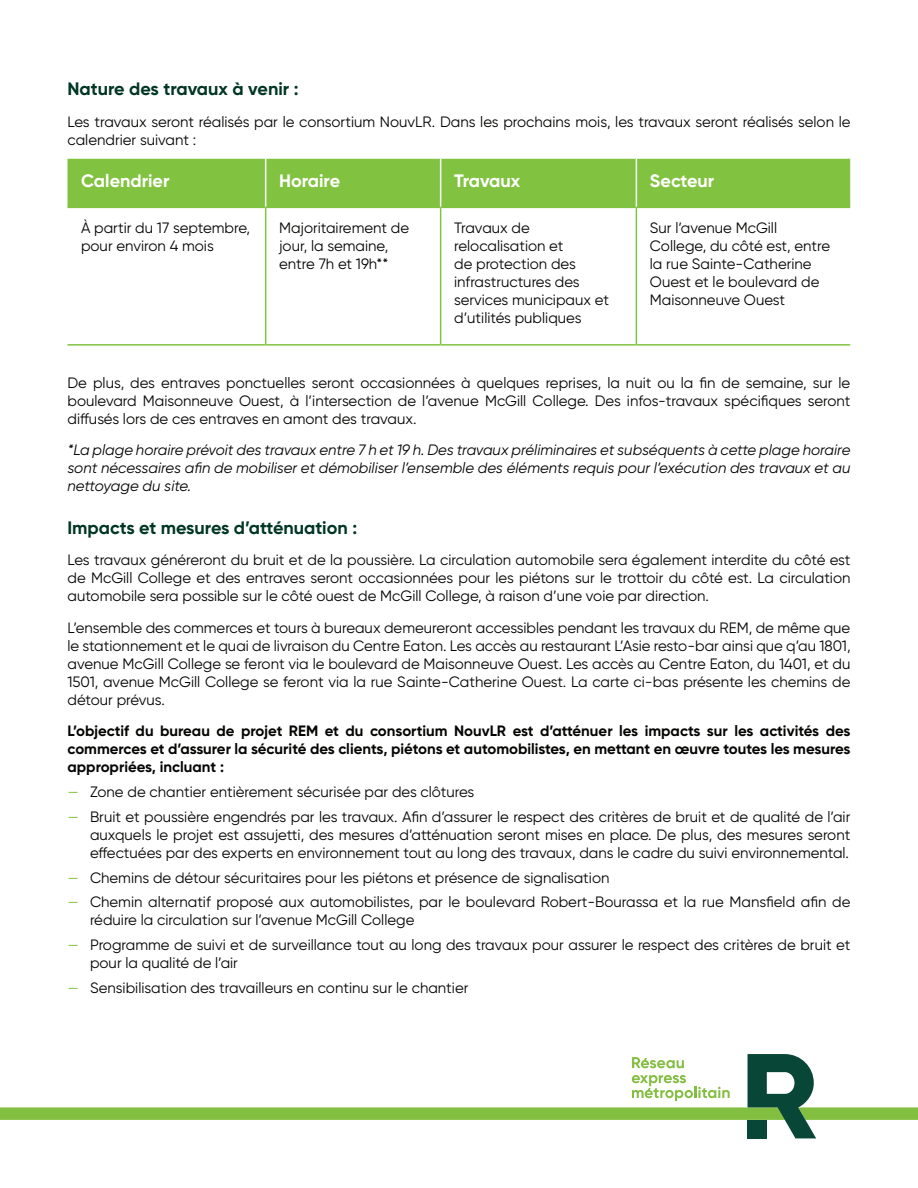
<style>
.page{position:relative;width:918px;height:1188px;background:#fff}
.page>*{position:absolute;margin:0;border:0;box-sizing:border-box;transform-origin:0 0}
.t1{font:700 18px "Gilroy";color:#003624}
.t2{font:700 18px "Gilroy";color:#fff}
.t3{font:15px/18px "Gilroy";color:#040503}
.t4{font:italic 15px/18px "Gilroy";color:#040503;text-align:justify}
.t5{font:700 15px/18px "Gilroy";color:#040503;text-align:justify}
.s1{color:#81c340}
</style>
<div class="page">
<svg style="left:0;top:1054px;width:918px;height:84px"></svg>
<div style="left:68px;top:159px;width:782px;height:48px;background:#81c340"></div>
<hr style="left:68px;top:207px;width:198px;height:1px;background:#81c340">
<hr style="left:266px;top:207px;width:175px;height:1px;background:#81c340">
<hr style="left:265px;top:208px;width:1px;height:136px;background:#81c340">
<hr style="left:441px;top:207px;width:195px;height:1px;background:#81c340">
<hr style="left:440px;top:208px;width:1px;height:136px;background:#81c340">
<hr style="left:636px;top:207px;width:214px;height:1px;background:#81c340">
<hr style="left:68px;top:344px;width:198px;height:2px;background:#81c340">
<hr style="left:266px;top:344px;width:175px;height:2px;background:#81c340">
<hr style="left:441px;top:344px;width:195px;height:2px;background:#81c340">
<hr style="left:636px;top:344px;width:214px;height:2px;background:#81c340">
<hr style="left:636px;top:208px;width:1px;height:136px;background:#81c340">
<hr style="left:265px;top:159px;width:1px;height:48px;background:#fff">
<hr style="left:440px;top:159px;width:1px;height:48px;background:#fff">
<hr style="left:636px;top:159px;width:1px;height:48px;background:#fff">
<p class="t1" style="left:68px;top:78px;width:233px">Nature des travaux à venir :</p>
<p class="t3" style="left:68px;top:112px;width:785px">Les travaux seront réalisés par le consortium NouvLR. Dans les prochains mois, les travaux seront réalisés selon le calendrier suivant :</p>
<p class="t2" style="left:81px;top:169px;width:90px">Calendrier</p>
<p class="t2" style="left:279px;top:169px;width:62px">Horaire</p>
<p class="t2" style="left:454px;top:169px;width:68px">Travaux</p>
<p class="t2" style="left:650px;top:169px;width:66px">Secteur</p>
<p class="t3" style="left:81px;top:218px;width:171px">À partir du 17 septembre, pour environ 4 mois</p>
<p class="t3" style="left:279px;top:218px;width:132px">Majoritairement de jour, la semaine, entre 7h et 19h**</p>
<p class="t3" style="left:454px;top:218px;width:156px">Travaux de relocalisation et<br>de protection des infrastructures des services municipaux et d’utilités publiques</p>
<p class="t3" style="left:650px;top:218px;width:182px">Sur l’avenue McGill<br>College, du côté est, entre la rue Sainte-Catherine<br>Ouest et le boulevard de<br>Maisonneuve Ouest</p>
<p class="t3" style="left:68px;top:373px;width:784px;text-align:justify">De plus, des entraves ponctuelles seront occasionnées à quelques reprises, la nuit ou la fin de semaine, sur le boulevard Maisonneuve Ouest, à l’intersection de l’avenue McGill College. Des infos-travaux spécifiques seront diffusés lors de ces entraves en amont des travaux.</p>
<p class="t4" style="left:68px;top:441px;width:784px">*La plage horaire prévoit des travaux entre 7 h et 19 h. Des travaux préliminaires et subséquents à cette plage horaire sont nécessaires afin de mobiliser et démobiliser l’ensemble des éléments requis pour l’exécution des travaux et au nettoyage du site.</p>
<p class="t1" style="left:68px;top:516px;width:291px">Impacts et mesures d’atténuation :</p>
<p class="t3" style="left:68px;top:551px;width:785px;text-align:justify">Les travaux généreront du bruit et de la poussière. La circulation automobile sera également interdite du côté est de McGill College et des entraves seront occasionnées pour les piétons sur le trottoir du côté est. La circulation automobile sera possible sur le côté ouest de McGill College, à raison d’une voie par direction.</p>
<p class="t3" style="left:68px;top:618px;width:785px;text-align:justify">L’ensemble des commerces et tours à bureaux demeureront accessibles pendant les travaux du REM, de même que le stationnement et le quai de livraison du Centre Eaton. Les accès au restaurant L’Asie resto-bar ainsi que q’au 1801, avenue McGill College se feront via le boulevard de Maisonneuve Ouest. Les accès au Centre Eaton, du 1401, et du 1501, avenue McGill College se feront via la rue Sainte-Catherine Ouest. La carte ci-bas présente les chemins de détour prévus.</p>
<p class="t5" style="left:68px;top:722px;width:785px">L’objectif du bureau de projet REM et du consortium NouvLR est d’atténuer les impacts sur les activités des commerces et d’assurer la sécurité des clients, piétons et automobilistes, en mettant en œuvre toutes les mesures appropriées, incluant :</p>
<p class="t3" style="left:68px;top:783px;width:408px"><span class="s1">—</span> Zone de chantier entièrement sécurisée par des clôtures</p>
<p class="t3" style="left:90px;top:807px;width:762px;text-align:justify;text-indent:-22px"><span class="s1">—</span> Bruit et poussière engendrés par les travaux. Afin d’assurer le respect des critères de bruit et de qualité de l’air auxquels le projet est assujetti, des mesures d’atténuation seront mises en place. De plus, des mesures seront effectuées par des experts en environnement tout au long des travaux, dans le cadre du suivi environnemental.</p>
<p class="t3" style="left:68px;top:868px;width:543px"><span class="s1">—</span> Chemins de détour sécuritaires pour les piétons et présence de signalisation</p>
<p class="t3" style="left:90px;top:893px;width:762px;text-indent:-22px"><span class="s1">—</span> Chemin alternatif proposé aux automobilistes, par le boulevard Robert-Bourassa et la rue Mansfield afin de réduire la circulation sur l’avenue McGill College</p>
<p class="t3" style="left:90px;top:936px;width:762px;text-indent:-22px"><span class="s1">—</span> Programme de suivi et de surveillance tout au long des travaux pour assurer le respect des critères de bruit et pour la qualité de l’air</p>
<p class="t3" style="left:68px;top:978px;width:403px"><span class="s1">—</span> Sensibilisation des travailleurs en continu sur le chantier</p>
</div>
